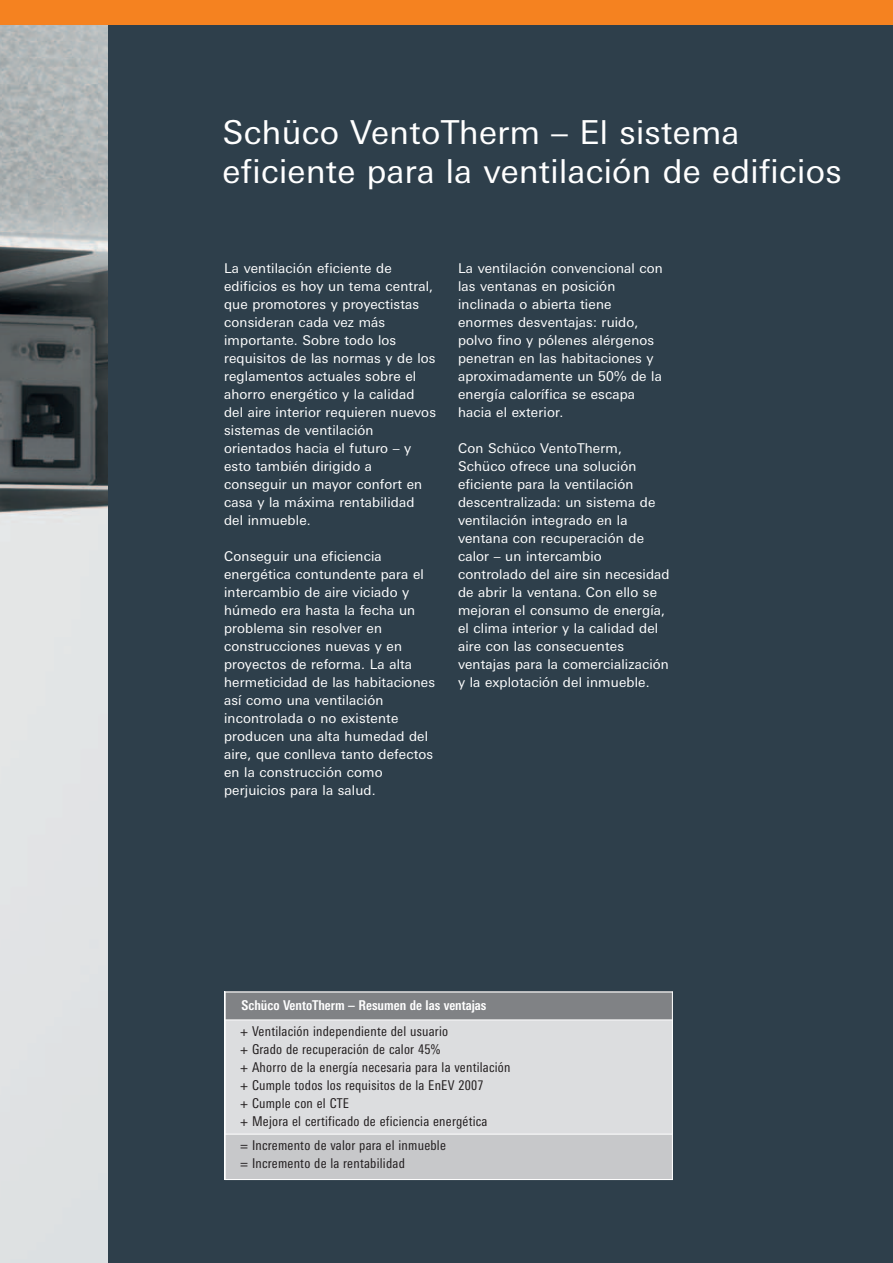
<style>
.page{position:relative;width:893px;height:1263px;background:#2e3f4b}
.page>*{position:absolute;margin:0;border:0;box-sizing:border-box;transform-origin:0 0}
.t1{font:33px/39px "LT Univers Basic";letter-spacing:.01em;color:#fff}
.t2{font:13.5px/18px "LT Univers Basic";letter-spacing:.01em;color:#fff}
.t3{font:condensed 13.5px/18px "LT Univers";letter-spacing:.02em;color:#231f20}
.t4{font:700 condensed 13.5px "LT Univers";color:#fff}
</style>
<div class="page">
<img style="left:0;top:24px;width:107px;height:1239px">
<div style="left:225px;top:992px;width:447px;height:28px;background:#808285"></div>
<div style="left:225px;top:1020px;width:447px;height:114px;background:#dcdddf"></div>
<div style="left:225px;top:1134px;width:447px;height:46px;background:#c7c8ca"></div>
<hr style="left:225px;top:992px;width:1px;height:188px;background:#fff">
<hr style="left:672px;top:992px;width:1px;height:188px;background:#fff">
<hr style="left:225px;top:992px;width:448px;height:1px;background:#fff">
<hr style="left:225px;top:1019px;width:448px;height:1px;background:#fff">
<hr style="left:225px;top:1134px;width:448px;height:1px;background:#fff">
<hr style="left:225px;top:1179px;width:448px;height:1px;background:#fff">
<div style="left:0;top:0;width:893px;height:24px;background:#f58220"></div>
<h1 class="t1" style="left:223px;top:115px;width:620px">Schüco VentoTherm – El sistema eficiente para la ventilación de edificios</h1>
<p class="t2" style="left:224px;top:260px;width:213px">La ventilación eficiente de edificios es hoy un tema central, que promotores y proyectistas consideran cada vez más importante. Sobre todo los requisitos de las normas y de los reglamentos actuales sobre el ahorro energético y la calidad del aire interior requieren nuevos sistemas de ventilación orientados hacia el futuro – y esto también dirigido a conseguir un mayor confort en casa y la máxima rentabilidad del inmueble.</p>
<p class="t2" style="left:224px;top:548px;width:212px">Conseguir una eficiencia energética contundente para el intercambio de aire viciado y húmedo era hasta la fecha un problema sin resolver en construcciones nuevas y en proyectos de reforma. La alta hermeticidad de las habitaciones así como una ventilación incontrolada o no existente producen una alta humedad del aire, que conlleva tanto defectos en la construcción como perjuicios para la salud.</p>
<p class="t2" style="left:458px;top:260px;width:206px">La ventilación convencional con las ventanas en posición inclinada o abierta tiene enormes desventajas: ruido, polvo fino y pólenes alérgenos penetran en las habitaciones y aproximadamente un 50% de la energía calorífica se escapa hacia el exterior.</p>
<p class="t2" style="left:458px;top:440px;width:213px">Con Schüco VentoTherm,<br>Schüco ofrece una solución eficiente para la ventilación descentralizada: un sistema de ventilación integrado en la ventana con recuperación de calor – un intercambio controlado del aire sin necesidad de abrir la ventana. Con ello se mejoran el consumo de energía, el clima interior y la calidad del aire con las consecuentes ventajas para la comercialización y la explotación del inmueble.</p>
<p class="t4" style="left:242px;top:1000px;width:246px">Schüco VentoTherm – Resumen de las ventajas</p>
<p class="t3" style="left:240px;top:1024px;width:272px">+ Ventilación independiente del usuario<br>+ Grado de recuperación de calor 45%<br>+ Ahorro de la energía necesaria para la ventilación + Cumple todos los requisitos de la EnEV 2007<br>+ Cumple con el CTE<br>+ Mejora el certificado de eficiencia energética</p>
<p class="t3" style="left:240px;top:1138px;width:207px">= Incremento de valor para el inmueble = Incremento de la rentabilidad</p>
</div>
